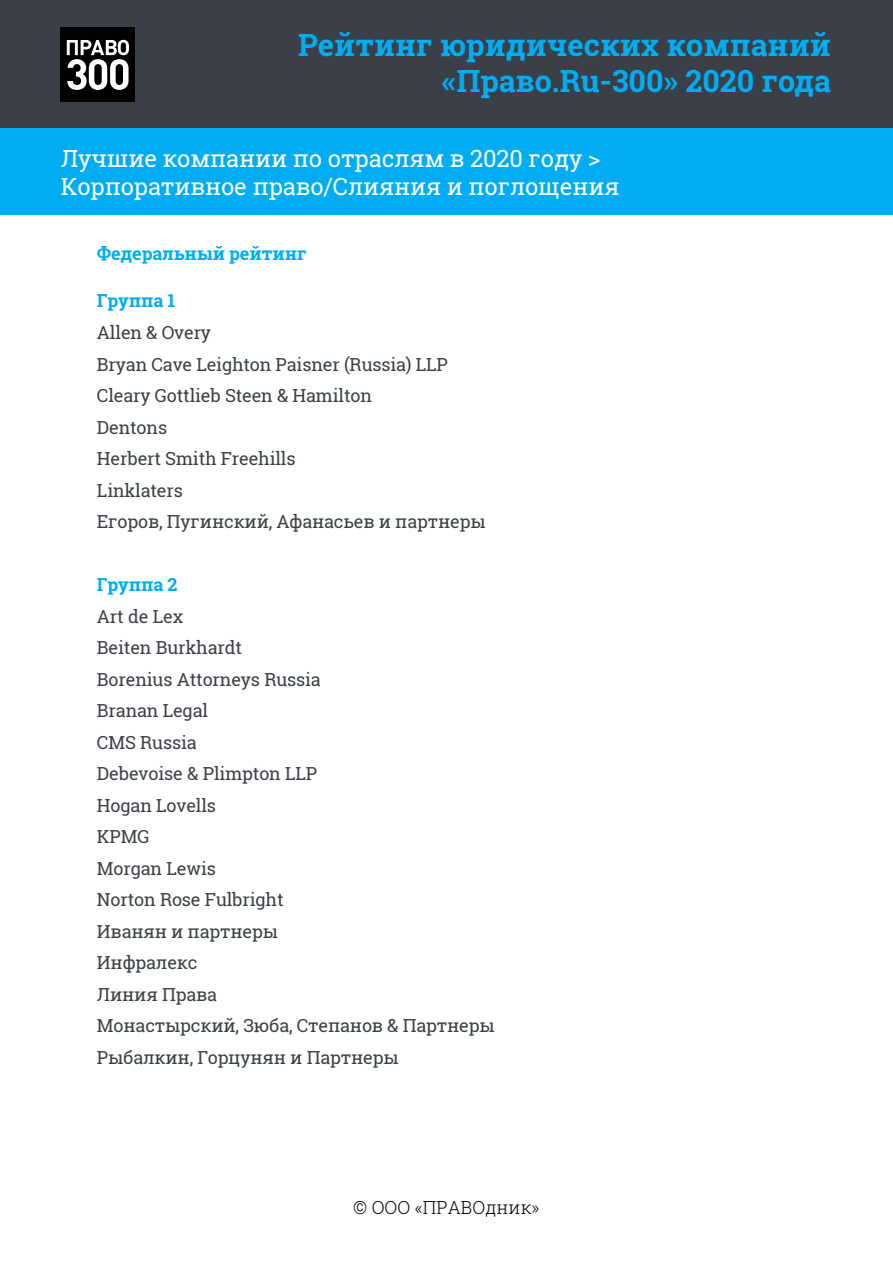
<style>
.page{position:relative;width:893px;height:1263px;background:#fff}
.page>*{position:absolute;margin:0;border:0;box-sizing:border-box;transform-origin:0 0}
.t1{font:700 30.6px/36.8px "Roboto Slab";color:#00adf2;text-align:right}
.t2{font:23.7px/28.5px "Roboto Slab";letter-spacing:-.005em;color:#fff}
.t3{font:18px/31.5px "Roboto Slab";letter-spacing:-.01em;color:#3b4048}
.t4{font:700 18px "Roboto Slab";letter-spacing:-.01em;color:#00adf2}
.t5{font:300 18px "Roboto Slab";color:#000}
.t6{font:700 18px "Roboto Slab";letter-spacing:-.01em;color:#00acf1}
.s1{font-style:inherit}
</style>
<div class="page">
<div style="left:0;top:128px;width:893px;height:87px;background:#00adf2"></div>
<div style="left:0;top:0;width:893px;height:128px;background:#3b4048"></div>
<div style="left:61px;top:28px;width:74px;height:74px;background:#010101"></div>
<svg style="left:67px;top:40px;width:62px;height:50px"></svg>
<h1 class="t1" style="left:298px;top:26px;width:534px">Рейтинг юридических компаний «Право.Ru-300» 20<span class="s1">20</span> года</h1>
<h2 class="t2" style="left:61px;top:144px;width:560px">Лучшие компании по отраслям в 20<span class="s1">20</span> году &gt;<br>Корпоративное право/Слияния и поглощения</h2>
<p class="t4" style="left:97px;top:241px;width:211px">Федеральный рейтинг</p>
<p class="t6" style="left:97px;top:289px;width:80px">Группа 1</p>
<p class="t3" style="left:97px;top:316px;width:390px">Allen &amp; Overy<br>Bryan Cave Leighton Paisner (Russia) LLP<br>Cleary Gottlieb Steen &amp; Hamilton<br>Dentons<br>Herbert Smith Freehills<br>Linklaters<br>Егоров, Пугинский, Афанасьев и партнеры</p>
<p class="t6" style="left:97px;top:572px;width:82px">Группа 2</p>
<p class="t3" style="left:97px;top:600px;width:399px">Art de Lex<br>Beiten Burkhardt<br>Borenius Attorneys Russia<br>Branan Legal<br>CMS Russia<br>Debevoise &amp; Plimpton LLP<br>Hogan Lovells<br>KPMG<br>Morgan Lewis<br>Norton Rose Fulbright<br>Иванян и партнеры<br>Инфралекс<br>Линия Права<br>Монастырский, Зюба, Степанов &amp; Партнеры<br>Рыбалкин, Горцунян и Партнеры</p>
<p class="t5" style="left:353px;top:1195px;width:188px">© ООО «ПРАВОдник»</p>
</div>
